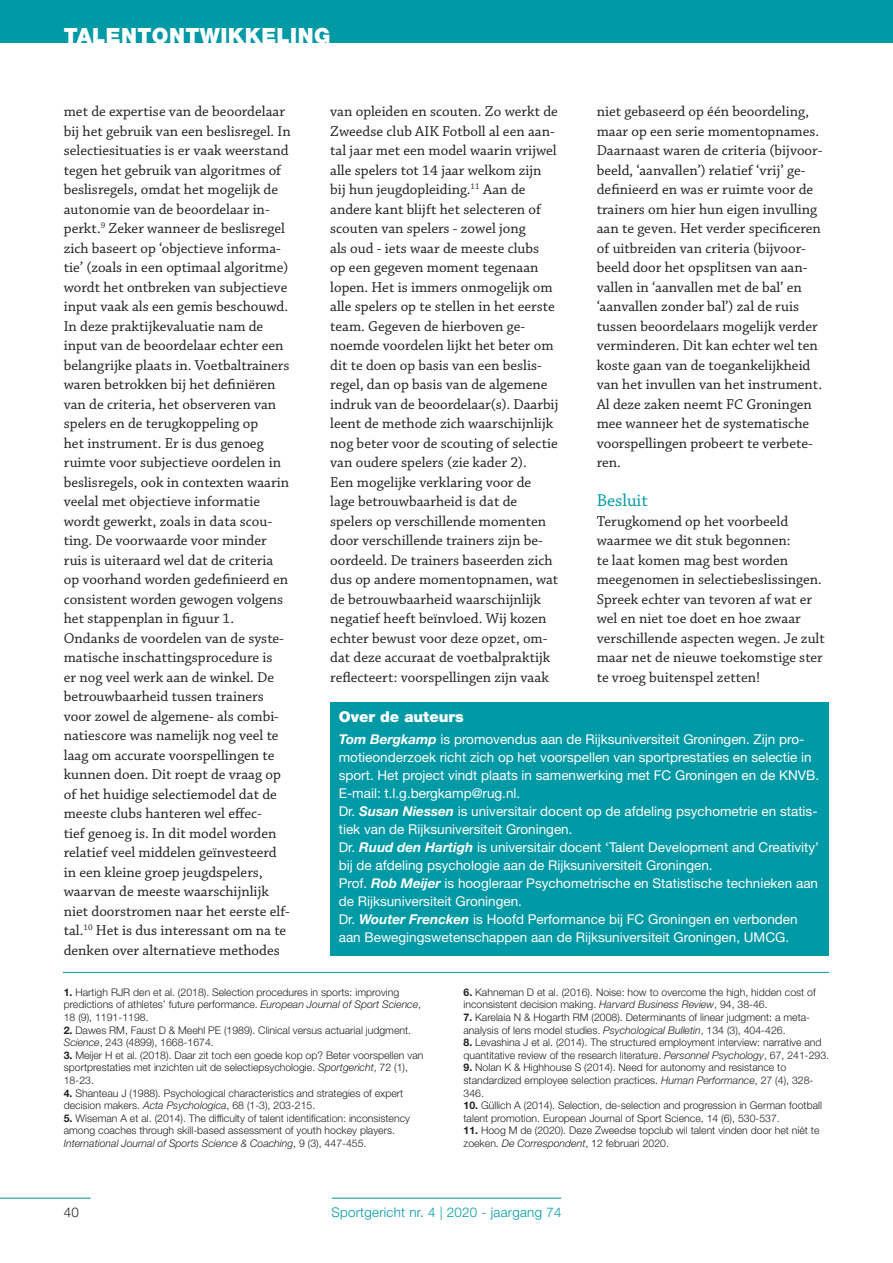
<style>
.page{position:relative;width:893px;height:1263px;background:#fff}
.page>*{position:absolute;margin:0;border:0;box-sizing:border-box;transform-origin:0 0}
.t1{font:900 21px "Helvetica Neue LT Std";letter-spacing:.02em;color:#fff}
.t2{font:18px "Chaparral Pro";color:#0099a6}
.t3{font:15px/19.5px "Chaparral Pro";color:#231f20}
.t4{font:900 15px "Helvetica Neue LT Std";color:#fff}
.t5{font:13.5px/18px "Helvetica Neue LT Std";color:#fff}
.t6{font:300 13.35px "Helvetica Neue LT Std";letter-spacing:.02em;color:#0099a6}
.t7{font:300 13.35px "Helvetica Neue LT Std";color:#231f20}
.t8{font:300 10.5px/12.6px "Helvetica Neue LT Std";color:#231f20}
.s1{font-weight:700;font-style:italic}
.s2{font-weight:700}
.s3{font-style:italic}
</style>
<div class="page">
<div style="left:0;top:0;width:893px;height:43px;background:#0099a6"></div>
<hr style="left:0;top:1198px;width:91px;height:1px;background:#0099a6">
<hr style="left:332px;top:1198px;width:229px;height:1px;background:#0099a6">
<div style="left:330px;top:702px;width:499px;height:254px;background:#0099a6"></div>
<hr style="left:63px;top:972px;width:766px;height:1px;background:#0099a6">
<p class="t1" style="left:64px;top:23px;width:268px">TALENTONTWIKKELING</p>
<p class="t3" style="left:64px;top:102px;width:228px">met de expertise van de beoordelaar bij het gebruik van een beslisregel. In selectiesituaties is er vaak weerstand tegen het gebruik van algoritmes of beslisregels, omdat het mogelijk de autonomie van de beoordelaar in&shy;perkt.<sup>9</sup> Zeker wanneer de beslisregel zich baseert op ‘objectieve informa&shy;tie’ (zoals in een optimaal algoritme) wordt het ontbreken van subjectieve input vaak als een gemis beschouwd.<br>In deze praktijkevaluatie nam de input van de beoordelaar echter een belangrijke plaats in. Voetbaltrainers waren betrokken bij het definiëren van de criteria, het observeren van spelers en de terugkoppeling op<br>het instrument. Er is dus genoeg ruimte voor subjectieve oordelen in beslisregels, ook in contexten waarin veelal met objectieve informatie wordt gewerkt, zoals in data scou&shy;ting. De voorwaarde voor minder ruis is uiteraard wel dat de criteria op voorhand worden gedefinieerd en consistent worden gewogen volgens het stappenplan in figuur 1.</p>
<p class="t3" style="left:64px;top:629px;width:228px">Ondanks de voordelen van de syste&shy;matische inschattingsprocedure is<br>er nog veel werk aan de winkel. De betrouwbaarheid tussen trainers voor zowel de algemene- als combi&shy;natiescore was namelijk nog veel te laag om accurate voorspellingen te kunnen doen. Dit roept de vraag op of het huidige selectiemodel dat de meeste clubs hanteren wel effec-<br>tief genoeg is. In dit model worden relatief veel middelen geïnvesteerd in een kleine groep jeugdspelers, waarvan de meeste waarschijnlijk niet doorstromen naar het eerste elf&shy;tal.<sup>10</sup> Het is dus interessant om na te denken over alternatieve methodes</p>
<p class="t3" style="left:330px;top:102px;width:230px">van opleiden en scouten. Zo werkt de Zweedse club AIK Fotboll al een aan&shy;tal jaar met een model waarin vrijwel alle spelers tot 14 jaar welkom zijn bij hun jeugdopleiding.<sup>11</sup> Aan de andere kant blijft het selecteren of scouten van spelers - zowel jong<br>als oud - iets waar de meeste clubs<br>op een gegeven moment tegenaan lopen. Het is immers onmogelijk om alle spelers op te stellen in het eerste team. Gegeven de hierboven ge&shy;noemde voordelen lijkt het beter om dit te doen op basis van een beslis&shy;regel, dan op basis van de algemene indruk van de beoordelaar(s). Daarbij leent de methode zich waarschijnlijk nog beter voor de scouting of selectie van oudere spelers (zie kader 2).</p>
<p class="t3" style="left:330px;top:473px;width:229px">Een mogelijke verklaring voor de lage betrouwbaarheid is dat de spelers op verschillende momenten door verschillende trainers zijn be&shy;oordeeld. De trainers baseerden zich dus op andere momentopnamen, wat de betrouwbaarheid waarschijnlijk negatief heeft beïnvloed. Wij kozen echter bewust voor deze opzet, om&shy;dat deze accuraat de voetbalpraktijk reflecteert: voorspellingen zijn vaak</p>
<p class="t3" style="left:597px;top:102px;width:227px">niet gebaseerd op één beoordeling, maar op een serie momentopnames.<br>Daarnaast waren de criteria (bijvoor&shy;beeld, ‘aanvallen’) relatief ‘vrij’ ge&shy;definieerd en was er ruimte voor de trainers om hier hun eigen invulling aan te geven. Het verder specificeren of uitbreiden van criteria (bijvoor&shy;beeld door het opsplitsen van aan&shy;vallen in ‘aanvallen met de bal’ en ‘aanvallen zonder bal’) zal de ruis tussen beoordelaars mogelijk verder verminderen. Dit kan echter wel ten koste gaan van de toegankelijkheid van het invullen van het instrument.<br>Al deze zaken neemt FC Groningen mee wanneer het de systematische voorspellingen probeert te verbete&shy;ren.</p>
<p class="t2" style="left:597px;top:491px;width:53px">Besluit</p>
<p class="t3" style="left:597px;top:512px;width:230px">Terugkomend op het voorbeeld waarmee we dit stuk begonnen:<br>te laat komen mag best worden meegenomen in selectiebeslissingen.<br>Spreek echter van tevoren af wat er wel en niet toe doet en hoe zwaar verschillende aspecten wegen. Je zult maar net de nieuwe toekomstige ster te vroeg buitenspel zetten!</p>
<p class="t4" style="left:339px;top:708px;width:127px">Over de auteurs</p>
<p class="t5" style="left:339px;top:730px;width:482px"><span class="s1">Tom Bergkamp</span> is promovendus aan de Rijksuniversiteit Groningen. Zijn pro&shy;motieonderzoek richt zich op het voorspellen van sportprestaties en selectie in sport. Het project vindt plaats in samenwerking met FC Groningen en de KNVB.<br>E-mail: t.l.g.bergkamp@rug.nl.</p>
<p class="t5" style="left:339px;top:802px;width:480px">Dr. <span class="s1">Susan Niessen</span> is universitair docent op de afdeling psychometrie en statis&shy;tiek van de Rijksuniversiteit Groningen.</p>
<p class="t5" style="left:339px;top:838px;width:482px">Dr. <span class="s1">Ruud den Hartigh</span> is universitair docent ‘Talent Development and Creativity’ bij de afdeling psychologie aan de Rijksuniversiteit Groningen.</p>
<p class="t5" style="left:339px;top:874px;width:481px">Prof. <span class="s1">Rob Meijer</span> is hoogleraar Psychometrische en Statistische technieken aan de Rijksuniversiteit Groningen.</p>
<p class="t5" style="left:339px;top:910px;width:460px">Dr. <span class="s1">Wouter Frencken</span> is Hoofd Performance bij FC Groningen en verbonden aan Bewegingswetenschappen aan de Rijksuniversiteit Groningen, UMCG.</p>
<p class="t8" style="left:64px;top:985px;width:359px"><span class="s2">1.</span> Hartigh RJR den et al. (2018). Selection procedures in sports: improving predictions of athletes’ future performance. <span class="s3">European Journal of Sport Science</span>,<br>18 (9), 1191-1198.</p>
<p class="t8" style="left:64px;top:1023px;width:349px"><span class="s2">2.</span> Dawes RM, Faust D &amp; Meehl PE (1989). Clinical versus actuarial judgment.<br><span class="s3">Science</span>, 243 (4899), 1668-1674.</p>
<p class="t8" style="left:64px;top:1048px;width:361px"><span class="s2">3.</span> Meijer H et al. (2018). Daar zit toch een goede kop op? Beter voorspellen van sportprestaties met inzichten uit de selectiepsychologie. <span class="s3">Sportgericht</span>, 72 (1),<br>18-23.</p>
<p class="t8" style="left:64px;top:1086px;width:341px"><span class="s2">4.</span> Shanteau J (1988). Psychological characteristics and strategies of expert decision makers. <span class="s3">Acta Psychologica</span>, 68 (1-3), 203-215.</p>
<p class="t8" style="left:64px;top:1111px;width:348px"><span class="s2">5.</span> Wiseman A et al. (2014). The difficulty of talent identification: inconsistency among coaches through skill-based assessment of youth hockey players.<br><span class="s3">International Journal of Sports Science &amp; Coaching</span>, 9 (3), 447-455.</p>
<p class="t8" style="left:463px;top:985px;width:354px"><span class="s2">6.</span> Kahneman D et al. (2016). Noise: how to overcome the high, hidden cost of inconsistent decision making. <span class="s3">Harvard Business Review</span>, 94, 38-46.</p>
<p class="t8" style="left:463px;top:1011px;width:348px"><span class="s2">7.</span> Karelaia N &amp; Hogarth RM (2008). Determinants of linear judgment: a meta&shy;analysis of lens model studies. <span class="s3">Psychological Bulletin</span>, 134 (3), 404-426.</p>
<p class="t8" style="left:463px;top:1036px;width:367px"><span class="s2">8.</span> Levashina J et al. (2014). The structured employment interview: narrative and quantitative review of the research literature. <span class="s3">Personnel Psychology</span>, 67, 241-293.</p>
<p class="t8" style="left:463px;top:1061px;width:351px"><span class="s2">9.</span> Nolan K &amp; Highhouse S (2014). Need for autonomy and resistance to standardized employee selection practices. <span class="s3">Human Performance</span>, 27 (4), 328-<br>346.</p>
<p class="t8" style="left:463px;top:1099px;width:360px"><span class="s2">10.</span> Güllich A (2014). Selection, de-selection and progression in German football talent promotion. European Journal of Sport Science, 14 (6), 530-537.</p>
<p class="t8" style="left:463px;top:1124px;width:357px"><span class="s2">11.</span> Hoog M de (2020). Deze Zweedse topclub wil talent vinden door het níét te zoeken. <span class="s3">De Correspondent</span>, 12 februari 2020.</p>
<p class="t7" style="left:64px;top:1204px;width:17px">40</p>
<p class="t6" style="left:331px;top:1204px;width:232px">Sportgericht nr. 4 | 2020 - jaargang 74</p>
</div>
